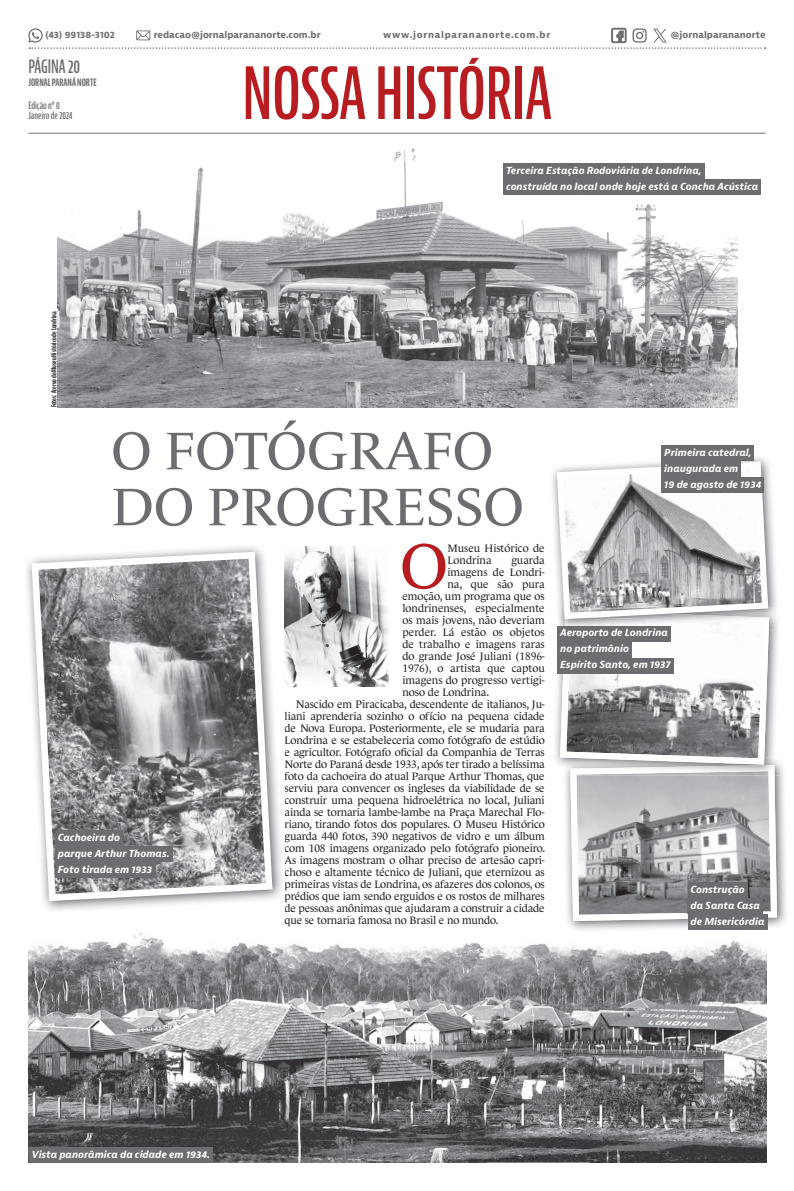
<style>
.page{position:relative;width:794px;height:1191px;background:#fff}
.page>*{position:absolute;margin:0;border:0;box-sizing:border-box;transform-origin:0 0}
.t1{font:600 extra-condensed 70px "Bernina Sans";color:#b61c20}
.t2{font:64.3px "Le Monde Journal Pro";color:#b61c20}
.t3{font:54px/56px "Le Monde Journal Pro";color:#6b6d70}
.t4{font:600 extra-condensed 18px "Bernina Sans";color:#6c6d70}
.t5{font:11px/12px "Le Monde Journal Pro";letter-spacing:-.01em;color:#231f20}
.t6{font:600 extra-condensed 10px/10px "Bernina Sans";color:#6c6d70}
.t7{font:700 extra-condensed 10px "Bernina Sans";color:#6c6d70}
.t8{font:italic 700 9.5px/16px "Bernina Sans";color:#fff}
.t9{font:700 9px "Bernina Sans";color:#6c6d70}
.t10{font:700 9px "Bernina Sans";letter-spacing:.08em;color:#6c6d70}
.t11{font:700 extra-condensed 7px "Bernina Sans";color:#231f20}
</style>
<div class="page">
<img style="left:275px;top:942px;width:315px;height:220px">
<img style="left:29px;top:933px;width:246px;height:229px">
<img style="left:590px;top:940px;width:176px;height:222px">
<img style="left:766px;top:764px;width:20px;height:166px">
<img style="left:58px;top:148px;width:679px;height:259px">
<img style="left:284px;top:546px;width:104px;height:141px">
<img style="left:252px;top:547px;width:29px;height:312px">
<img style="left:45px;top:859px;width:237px;height:51px">
<svg style="left:28px;top:548px;width:248px;height:356px"></svg>
<svg style="left:553px;top:458px;width:224px;height:463px"></svg>
<div style="left:503px;top:163px;width:201px;height:15px;background:#6b6d70"></div>
<div style="left:503px;top:179px;width:258px;height:15px;background:#6b6d70"></div>
<div style="left:661px;top:445px;width:93px;height:15px;background:#6b6d70"></div>
<div style="left:661px;top:461px;width:80px;height:15px;background:#6b6d70"></div>
<div style="left:661px;top:477px;width:103px;height:15px;background:#6b6d70"></div>
<div style="left:557px;top:626px;width:114px;height:15px;background:#6b6d70"></div>
<div style="left:557px;top:642px;width:75px;height:15px;background:#6b6d70"></div>
<div style="left:557px;top:658px;width:116px;height:15px;background:#6b6d70"></div>
<div style="left:687px;top:882px;width:60px;height:15px;background:#6b6d70"></div>
<div style="left:687px;top:898px;width:75px;height:15px;background:#6b6d70"></div>
<div style="left:687px;top:914px;width:80px;height:15px;background:#6b6d70"></div>
<div style="left:55px;top:831px;width:68px;height:15px;background:#6b6d70"></div>
<div style="left:55px;top:847px;width:117px;height:15px;background:#6b6d70"></div>
<div style="left:55px;top:863px;width:100px;height:15px;background:#6b6d70"></div>
<div style="left:29px;top:1147px;width:184px;height:15px;background:#6b6d70"></div>
<svg style="left:28px;top:28px;width:737px;height:21px"></svg>
<hr style="left:28px;top:133px;width:737px;height:1px;background:#6c6d70">
<p class="t9" style="left:45px;top:29px;width:71px">(43) 99138-3102</p>
<p class="t9" style="left:154px;top:29px;width:168px">redacao@jornalparananorte.com.br</p>
<p class="t10" style="left:383px;top:29px;width:169px">www.jornalparananorte.com.br</p>
<p class="t9" style="left:670px;top:29px;width:97px">@jornalparananorte</p>
<h3 class="t4" style="left:28px;top:56px;width:53px">PÁGINA 20</h3>
<p class="t6" style="left:28px;top:101px;width:46px">Edição nº 0<br>Janeiro de 2024</p>
<h1 class="t1" style="left:242px;top:54px;width:311px">NOSSA HISTÓRIA</h1>
<p class="t7" style="left:28px;top:77px;width:70px">JORNAL PARANÁ NORTE</p>
<p class="t11" style="left:50px;top:407px;width:97px;rotate:-90deg">Fotos: Acervo do Museu Histórico de Londrina</p>
<p class="t8" style="left:506px;top:162px;width:254px">Terceira Estação Rodoviária de Londrina,<br>construída no local onde hoje está a Concha Acústica</p>
<h3 class="t3" style="left:112px;top:417px;width:413px">O FOTÓGRAFO<br>DO PROGRESSO</h3>
<h2 class="t2" style="left:400px;top:517px;width:49px">O</h2>
<p class="t5" style="left:447px;top:541px;width:99px">Museu Histórico de<br>Londrina</p>
<p class="t5" style="left:511px;top:553px;width:35px">guarda</p>
<p class="t5" style="left:447px;top:565px;width:99px">imagens de Londri-</p>
<p class="t5" style="left:447px;top:577px;width:99px">na, que são pura</p>
<p class="t5" style="left:402px;top:589px;width:144px">emoção, um programa que os</p>
<p class="t5" style="left:402px;top:601px;width:144px">londrinenses, especialmente</p>
<p class="t5" style="left:402px;top:613px;width:144px">os mais jovens, não deveriam</p>
<p class="t5" style="left:402px;top:625px;width:144px">perder. Lá estão os objetos</p>
<p class="t5" style="left:402px;top:637px;width:144px">de trabalho e imagens raras</p>
<p class="t5" style="left:402px;top:649px;width:144px">do grande José Juliani (1896-</p>
<p class="t5" style="left:402px;top:661px;width:144px">1976), o artista que captou</p>
<p class="t5" style="left:402px;top:673px;width:144px">imagens do progresso vertigi-</p>
<p class="t5" style="left:402px;top:685px;width:88px">noso de Londrina.</p>
<p class="t5" style="left:296px;top:697px;width:250px">Nascido em Piracicaba, descendente de italianos, Ju-</p>
<p class="t5" style="left:285px;top:709px;width:262px">liani aprenderia sozinho o ofício na pequena cidade</p>
<p class="t5" style="left:285px;top:721px;width:262px">de Nova Europa. Posteriormente, ele se mudaria para</p>
<p class="t5" style="left:285px;top:733px;width:262px">Londrina e se estabeleceria como fotógrafo de estúdio</p>
<p class="t5" style="left:285px;top:745px;width:262px">e agricultor. Fotógrafo oficial da Companhia de Terras</p>
<p class="t5" style="left:285px;top:757px;width:262px">Norte do Paraná desde 1933, após ter tirado a belíssima</p>
<p class="t5" style="left:285px;top:769px;width:262px">foto da cachoeira do atual Parque Arthur Thomas, que</p>
<p class="t5" style="left:285px;top:781px;width:262px">serviu para convencer os ingleses da viabilidade de se</p>
<p class="t5" style="left:285px;top:793px;width:262px">construir uma pequena hidroelétrica no local, Juliani</p>
<p class="t5" style="left:285px;top:805px;width:262px">ainda se tornaria lambe-lambe na Praça Marechal Flo-</p>
<p class="t5" style="left:285px;top:817px;width:262px">riano, tirando fotos dos populares. O Museu Histórico</p>
<p class="t5" style="left:285px;top:829px;width:262px">guarda 440 fotos, 390 negativos de vidro e um álbum</p>
<p class="t5" style="left:285px;top:841px;width:262px">com 108 imagens organizado pelo fotógrafo pioneiro.</p>
<p class="t5" style="left:285px;top:853px;width:262px">As imagens mostram o olhar preciso de artesão capri-</p>
<p class="t5" style="left:285px;top:865px;width:262px">choso e altamente técnico de Juliani, que eternizou as</p>
<p class="t5" style="left:285px;top:877px;width:262px">primeiras vistas de Londrina, os afazeres dos colonos, os</p>
<p class="t5" style="left:285px;top:889px;width:262px">prédios que iam sendo erguidos e os rostos de milhares</p>
<p class="t5" style="left:285px;top:901px;width:262px">de pessoas anônimas que ajudaram a construir a cidade</p>
<p class="t5" style="left:285px;top:913px;width:215px">que se tornaria famosa no Brasil e no mundo.</p>
<p class="t8" style="left:58px;top:830px;width:113px">Cachoeira do<br>parque Arthur Thomas.<br>Foto tirada em 1933</p>
<p class="t8" style="left:664px;top:444px;width:99px">Primeira catedral, inaugurada em<br>19 de agosto de 1934</p>
<p class="t8" style="left:560px;top:625px;width:112px">Aeroporto de Londrina no patrimônio<br>Espírito Santo, em 1937</p>
<p class="t8" style="left:690px;top:882px;width:76px">Construção<br>da Santa Casa de Misericórdia</p>
<p class="t8" style="left:32px;top:1146px;width:180px">Vista panorâmica da cidade em 1934.</p>
</div>
